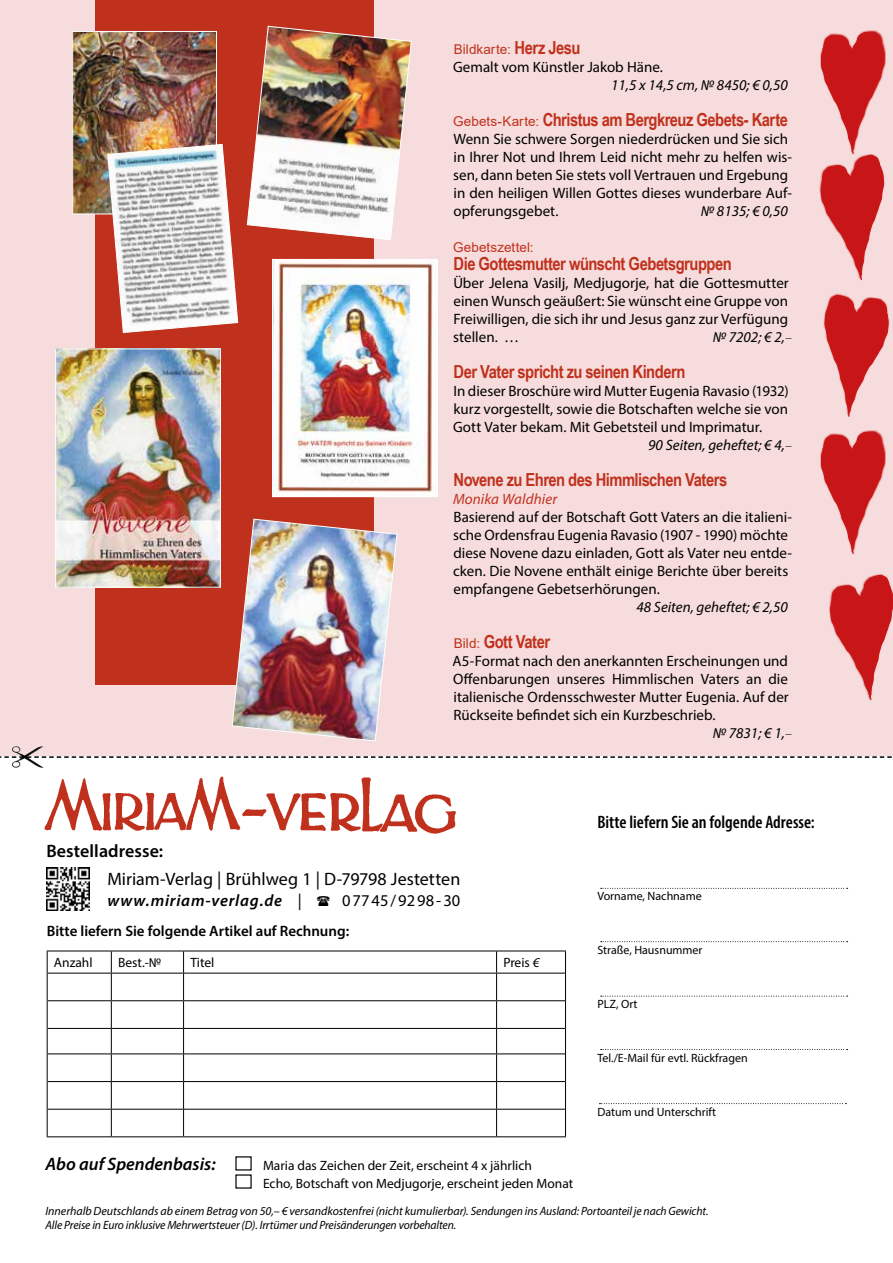
<style>
.page{position:relative;width:893px;height:1263px;background:#fff}
.page>*{position:absolute;margin:0;border:0;box-sizing:border-box;transform-origin:0 0}
.Titel{font:700 18px "Arial Narrow";letter-spacing:-.03em;color:#c0311d}
.Untertitel{font:700 18px "Arial Narrow";letter-spacing:-.03em;color:#c0311d}
.t1{font:18px "Myriad Pro";color:#000}
.t2{font:600 condensed 18px "Myriad Pro";color:#000}
.t3{font:italic 600 18px "Myriad Pro";color:#000}
.t4{font:600 18px "Myriad Pro";letter-spacing:.005em;color:#000}
.t5{font:italic 600 16.5px "Myriad Pro";letter-spacing:.05em;color:#000}
.t6{font:16.5px "Myriad Pro";color:#000}
.Text{font:15px/18px "Myriad Pro";color:#000;text-align:justify}
.Preise{font:italic 15px "Myriad Pro";color:#000}
.t7{font:600 15px "Myriad Pro";color:#000}
.Text-2{font:italic 15px "Myriad Pro";color:#000}
.Autor{font:italic 15px "Myriad Pro";letter-spacing:.01em;color:#c0311d}
.t8{font:13.5px/18px "Myriad Pro";color:#000}
.Untertitel-2{font:13.5px "Arial";letter-spacing:.005em;color:#c0311d}
.t9{font:italic 12px/13px "Myriad Pro";letter-spacing:-.01em;color:#000}
.t10{font:12px "Myriad Pro";color:#000}
.s1{font-family:"Arial Narrow";font-weight:700;font-size:18px}
.s2{font-family:"Arial";font-weight:400;font-size:13.5px}
.s3{font-family:"Warnock Pro Light Subh";font-style:normal}
.s4{font-weight:400;font-style:normal}
.s5{font-style:italic}
</style>
<div class="page">
<div style="left:0;top:0;width:893px;height:756px;background:#f6dcdc"></div>
<svg style="left:819px;top:31px;width:74px;height:670px"></svg>
<img style="left:44px;top:777px;width:412px;height:56px">
<hr style="left:47px;top:951px;width:64px;height:1px;background:#000">
<hr style="left:111px;top:951px;width:73px;height:1px;background:#000">
<hr style="left:184px;top:951px;width:313px;height:1px;background:#000">
<hr style="left:497px;top:951px;width:69px;height:1px;background:#000">
<hr style="left:48px;top:973px;width:63px;height:1px;background:#000">
<hr style="left:111px;top:973px;width:73px;height:1px;background:#000">
<hr style="left:184px;top:973px;width:313px;height:1px;background:#000">
<hr style="left:497px;top:973px;width:68px;height:1px;background:#000">
<hr style="left:48px;top:1000px;width:63px;height:1px;background:#000">
<hr style="left:111px;top:1000px;width:73px;height:1px;background:#000">
<hr style="left:184px;top:1000px;width:313px;height:1px;background:#000">
<hr style="left:497px;top:1000px;width:68px;height:1px;background:#000">
<hr style="left:48px;top:1028px;width:63px;height:1px;background:#000">
<hr style="left:111px;top:1028px;width:73px;height:1px;background:#000">
<hr style="left:184px;top:1028px;width:313px;height:1px;background:#000">
<hr style="left:497px;top:1028px;width:68px;height:1px;background:#000">
<hr style="left:48px;top:1053px;width:63px;height:1px;background:#000">
<hr style="left:111px;top:1053px;width:73px;height:1px;background:#000">
<hr style="left:184px;top:1053px;width:313px;height:1px;background:#000">
<hr style="left:497px;top:1053px;width:68px;height:1px;background:#000">
<svg style="left:47px;top:951px;width:1px;height:185px"></svg>
<hr style="left:48px;top:1081px;width:63px;height:1px;background:#000">
<hr style="left:111px;top:1081px;width:73px;height:1px;background:#000">
<hr style="left:184px;top:1081px;width:313px;height:1px;background:#000">
<hr style="left:497px;top:1081px;width:68px;height:1px;background:#000">
<svg style="left:111px;top:951px;width:1px;height:185px"></svg>
<svg style="left:183px;top:951px;width:1px;height:185px"></svg>
<svg style="left:496px;top:951px;width:1px;height:185px"></svg>
<svg style="left:565px;top:951px;width:1px;height:185px"></svg>
<hr style="left:48px;top:1109px;width:63px;height:1px;background:#000">
<hr style="left:111px;top:1109px;width:73px;height:1px;background:#000">
<hr style="left:184px;top:1109px;width:313px;height:1px;background:#000">
<hr style="left:497px;top:1109px;width:68px;height:1px;background:#000">
<hr style="left:47px;top:1136px;width:64px;height:1px;background:#000">
<hr style="left:111px;top:1136px;width:73px;height:1px;background:#000">
<hr style="left:184px;top:1136px;width:313px;height:1px;background:#000">
<hr style="left:497px;top:1136px;width:69px;height:1px;background:#000">
<svg style="left:601px;top:888px;width:247px;height:1px"></svg>
<svg style="left:601px;top:941px;width:247px;height:1px"></svg>
<svg style="left:601px;top:996px;width:247px;height:1px"></svg>
<svg style="left:601px;top:1049px;width:247px;height:1px"></svg>
<svg style="left:599px;top:1103px;width:247px;height:1px"></svg>
<img style="left:47px;top:868px;width:42px;height:42px">
<img style="left:12px;top:747px;width:23px;height:21px">
<svg style="left:0;top:756px;width:892px;height:2px"></svg>
<div style="left:96px;top:0;width:278px;height:684px;background:#c0311d"></div>
<img style="left:74px;top:33px;width:141px;height:179px">
<div style="left:72px;top:31px;width:145px;height:183px;border:1px solid #fff"></div>
<img style="left:274px;top:261px;width:162px;height:234px">
<div style="left:272px;top:259px;width:166px;height:238px;border:1px solid #fff"></div>
<img style="left:57px;top:351px;width:162px;height:234px">
<div style="left:55px;top:349px;width:166px;height:238px;border:1px solid #fff"></div>
<img style="left:247px;top:26px;width:165px;height:214px">
<svg style="left:107px;top:144px;width:132px;height:189px;background:#cebcb9"></svg>
<img style="left:231px;top:518px;width:167px;height:224px">
<p class="Untertitel-2" style="left:454px;top:40px;width:128px">Bildkarte: <span class="s1">Herz Jesu</span></p>
<p class="Text" style="left:453px;top:58px;width:211px">Gemalt vom Künstler Jakob Häne.</p>
<p class="Preise" style="left:611px;top:76px;width:178px">11,5 x 14,5 cm, № 8450; € 0,50</p>
<p class="Untertitel" style="left:453px;top:106px;width:336px"><span class="s2">Gebets-Karte:</span> Christus am Bergkreuz Gebets- Karte</p>
<p class="Text" style="left:453px;top:130px;width:340px;text-align:left">Wenn Sie schwere Sorgen niederdrücken und Sie sich in Ihrer Not und Ihrem Leid nicht mehr zu helfen wis&shy;sen, dann beten Sie stets voll Vertrauen und Ergebung in den heiligen Willen Gottes dieses wunderbare Auf&shy;opferungsgebet.</p>
<p class="Text-2" style="left:701px;top:202px;width:88px">№ 8135; € 0,50</p>
<p class="Untertitel-2" style="left:453px;top:238px;width:82px">Gebetszettel:</p>
<p class="Titel" style="left:454px;top:250px;width:280px">Die Gottesmutter wünscht Gebetsgruppen</p>
<p class="Text" style="left:453px;top:274px;width:337px">Über Jelena Vasilj, Medjugorje, hat die Gottesmutter einen Wunsch geäußert: Sie wünscht eine Gruppe von Freiwilligen, die sich ihr und Jesus ganz zur Verfügung stellen. …</p>
<p class="Text-2" style="left:713px;top:328px;width:81px">№ 7202; € 2,<span class="s3">−</span></p>
<p class="Titel" style="left:454px;top:358px;width:233px">Der Vater spricht zu seinen Kindern</p>
<p class="Text" style="left:453px;top:382px;width:337px">In dieser Broschüre wird Mutter Eugenia Ravasio (1932) kurz vorgestellt, sowie die Botschaften welche sie von Gott Vater bekam. Mit Gebetsteil und Imprimatur.</p>
<p class="Preise" style="left:648px;top:436px;width:146px">90 Seiten, geheftet; € 4,<span class="s3">−</span></p>
<p class="Titel" style="left:454px;top:466px;width:275px">Novene zu Ehren des Himmlischen Vaters</p>
<p class="Autor" style="left:453px;top:490px;width:106px">Monika Waldhier</p>
<p class="Text" style="left:453px;top:508px;width:340px;text-align:left">Basierend auf der Botschaft Gott Vaters an die italieni&shy;sche Ordensfrau Eugenia Ravasio (1907 - 1990) möchte diese Novene dazu einladen, Gott als Vater neu entde&shy;cken. Die Novene enthält einige Berichte über bereits empfangene Gebetserhörungen.</p>
<p class="Preise" style="left:636px;top:598px;width:153px">48 Seiten, geheftet; € 2,50</p>
<p class="Untertitel" style="left:454px;top:628px;width:98px"><span class="s2">Bild:</span> Gott Vater</p>
<p class="Text" style="left:453px;top:652px;width:338px">A5-Format nach den anerkannten Erscheinungen und Offenbarungen unseres Himmlischen Vaters an die italienische Ordensschwester Mutter Eugenia. Auf der Rückseite befindet sich ein Kurzbeschrieb.</p>
<p class="Preise" style="left:713px;top:724px;width:81px">№ 7831; € 1,<span class="s3">−</span></p>
<p class="t4" style="left:46px;top:840px;width:118px">Bestelladresse:</p>
<p class="t1" style="left:107px;top:868px;width:354px">Miriam-Verlag | Brühlweg 1 | D-79798 Jestetten</p>
<p class="t5" style="left:107px;top:890px;width:196px">www.miriam-verlag.de <span class="s4">|</span></p>
<p class="t6" style="left:342px;top:891px;width:120px">07745/9298-30</p>
<p class="t7" style="left:47px;top:921px;width:304px">Bitte liefern Sie folgende Artikel auf Rechnung:</p>
<p class="t8" style="left:54px;top:953px;width:40px">Anzahl</p>
<p class="t8" style="left:118px;top:953px;width:45px">Best.-№</p>
<p class="t8" style="left:190px;top:953px;width:26px">Titel</p>
<p class="t8" style="left:503px;top:953px;width:38px">Preis <span class="s5">€</span></p>
<p class="t3" style="left:45px;top:1153px;width:172px">Abo auf Spendenbasis:</p>
<p class="t8" style="left:263px;top:1156px;width:312px">Maria das Zeichen der Zeit, erscheint 4 x jährlich<br>Echo, Botschaft von Medjugorje, erscheint jeden Monat</p>
<p class="t2" style="left:597px;top:811px;width:219px">Bitte liefern Sie an folgende Adresse:</p>
<p class="t10" style="left:597px;top:889px;width:106px">Vorname, Nachname</p>
<p class="t10" style="left:597px;top:943px;width:107px">Straße, Hausnummer</p>
<p class="t10" style="left:597px;top:997px;width:42px">PLZ, Ort</p>
<p class="t10" style="left:597px;top:1051px;width:152px">Tel./E-Mail für evtl. Rückfragen</p>
<p class="t10" style="left:597px;top:1105px;width:120px">Datum und Unterschrift</p>
<p class="t9" style="left:45px;top:1205px;width:665px">Innerhalb Deutschlands ab einem Betrag von 50,– € versandkostenfrei (nicht kumulierbar). Sendungen ins Ausland: Portoanteil je nach Gewicht.<br>Alle Preise in Euro inklusive Mehrwertsteuer (D). Irrtümer und Preisänderungen vorbehalten.</p>
</div>
